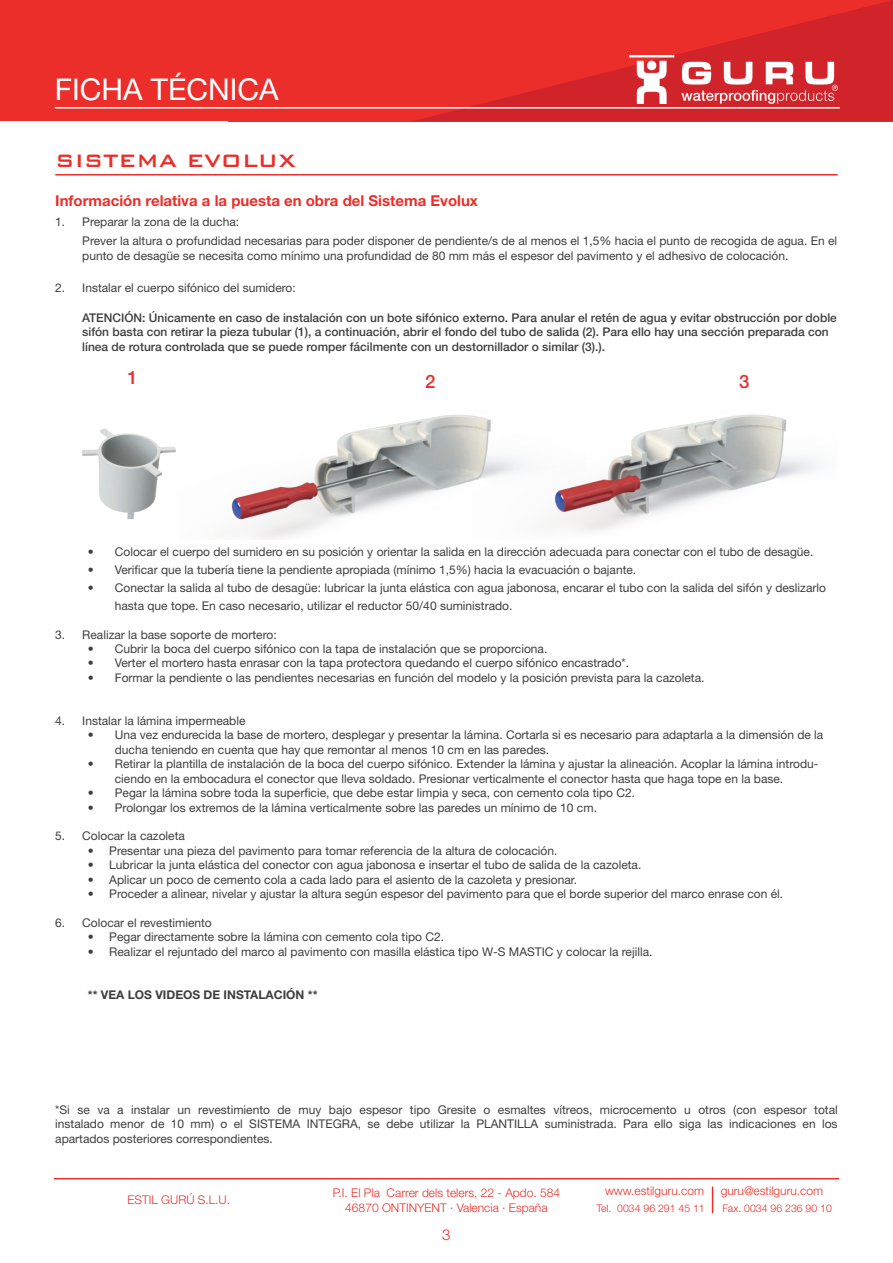
<style>
.page{position:relative;width:893px;height:1263px;background:#fff}
.page>*{position:absolute;margin:0;border:0;box-sizing:border-box;transform-origin:0 0}
.t1{font:30px "Helvetica Neue LT Std";color:#fff}
.t2{font:500 24px "Bank Gothic BT";color:#eb2e29}
.t3{font:500 18.45px "Helvetica Neue LT Std";color:#eb2e29}
.t4{font:700 15px "Helvetica Neue LT Std";color:#eb2e29}
.t5{font:300 15px "Helvetica Neue LT Std";color:#eb2e29}
.t6{font:12px/14.4px "Helvetica Neue LT Std";color:#3e3e3f}
.t7{font:500 12px/14.4px "Helvetica Neue LT Std";color:#3e3e3f}
.t8{font:300 12px/15px "Helvetica Neue LT Std";color:#eb2e29;text-align:center}
.t9{font:700 12px "Helvetica Neue LT Std";color:#3e3e3f}
.t10{font:300 10.5px "Helvetica Neue LT Std";color:#eb2e29}
.s1{font-weight:500}
</style>
<div class="page">
<div style="left:0;top:0;width:893px;height:121px;background:#eb2e29"></div>
<svg style="left:415px;top:0;width:478px;height:121px"></svg>
<hr style="left:54px;top:1178px;width:785px;height:1px;background:#eb2e29">
<svg style="left:712px;top:1186px;width:1px;height:27px"></svg>
<img style="left:630px;top:55px;width:208px;height:49px">
<hr style="left:55px;top:174px;width:783px;height:2px;background:#eb2e29">
<img style="left:82px;top:428px;width:94px;height:91px">
<img style="left:585px;top:414px;width:233px;height:118px">
<img style="left:231px;top:414px;width:354px;height:125px">
<hr style="left:55px;top:107px;width:785px;height:2px;background:#fff">
<h1 class="t1" style="left:55px;top:72px;width:225px">FICHA TÉCNICA</h1>
<h2 class="t2" style="left:55px;top:148px;width:242px">SISTEMA EVOLUX</h2>
<p class="t4" style="left:55px;top:192px;width:424px">Información relativa a la puesta en obra del Sistema Evolux</p>
<p class="t6" style="left:82px;top:212px;width:756px;line-height:19.5px;text-indent:-27px">1. Preparar la zona de la ducha:<br>Prever la altura o profundidad necesarias para poder disponer de pendiente/s de al menos el 1,5% hacia el punto de recogida de agua. En el</p>
<p class="t6" style="left:82px;top:249px;width:708px">punto de desagüe se necesita como mínimo una profundidad de 80 mm más el espesor del pavimento y el adhesivo de colocación.</p>
<p class="t6" style="left:55px;top:280px;width:242px">2. Instalar el cuerpo sifónico del sumidero:</p>
<p class="t7" style="left:82px;top:310px;width:756px">ATENCIÓN: Únicamente en caso de instalación con un bote sifónico externo. Para anular el retén de agua y evitar obstrucción por doble sifón basta con retirar la pieza tubular (1), a continuación, abrir el fondo del tubo de salida (2). Para ello hay una sección preparada con línea de rotura controlada que se puede romper fácilmente con un destornillador o similar (3).).</p>
<h3 class="t3" style="left:128px;top:367px;width:12px">1</h3>
<h3 class="t3" style="left:425px;top:370px;width:12px">2</h3>
<h3 class="t3" style="left:739px;top:370px;width:12px">3</h3>
<p class="t6" style="left:88px;top:544px;width:727px">• Colocar el cuerpo del sumidero en su posición y orientar la salida en la dirección adecuada para conectar con el tubo de desagüe.</p>
<p class="t6" style="left:88px;top:562px;width:550px">• Verificar que la tubería tiene la pendiente apropiada (mínimo 1,5%) hacia la evacuación o bajante.</p>
<p class="t6" style="left:115px;top:578px;width:713px;line-height:18px;text-indent:-27px">• Conectar la salida al tubo de desagüe: lubricar la junta elástica con agua jabonosa, encarar el tubo con la salida del sifón y deslizarlo hasta que tope. En caso necesario, utilizar el reductor 50/40 suministrado.</p>
<p class="t6" style="left:55px;top:627px;width:223px">3. Realizar la base soporte de mortero:</p>
<p class="t6" style="left:88px;top:641px;width:461px">• Cubrir la boca del cuerpo sifónico con la tapa de instalación que se proporciona.</p>
<p class="t6" style="left:88px;top:656px;width:543px">• Verter el mortero hasta enrasar con la tapa protectora quedando el cuerpo sifónico encastrado*.</p>
<p class="t6" style="left:88px;top:670px;width:618px">• Formar la pendiente o las pendientes necesarias en función del modelo y la posición prevista para la cazoleta.</p>
<p class="t6" style="left:55px;top:713px;width:192px">4. Instalar la lámina impermeable</p>
<p class="t6" style="left:115px;top:728px;width:710px;text-indent:-27px">• Una vez endurecida la base de mortero, desplegar y presentar la lámina. Cortarla si es necesario para adaptarla a la dimensión de la ducha teniendo en cuenta que hay que remontar al menos 10 cm en las paredes.</p>
<p class="t6" style="left:115px;top:757px;width:705px;text-indent:-27px">• Retirar la plantilla de instalación de la boca del cuerpo sifónico. Extender la lámina y ajustar la alineación. Acoplar la lámina introdu&shy;ciendo en la embocadura el conector que lleva soldado. Presionar verticalmente el conector hasta que haga tope en la base.</p>
<p class="t6" style="left:88px;top:785px;width:549px">• Pegar la lámina sobre toda la superficie, que debe estar limpia y seca, con cemento cola tipo C2.</p>
<p class="t6" style="left:88px;top:800px;width:511px">• Prolongar los extremos de la lámina verticalmente sobre las paredes un mínimo de 10 cm.</p>
<p class="t6" style="left:55px;top:829px;width:131px">5. Colocar la cazoleta</p>
<p class="t6" style="left:88px;top:843px;width:471px"><span class="s1">•</span> Presentar una pieza del pavimento para tomar referencia de la altura de colocación.</p>
<p class="t6" style="left:88px;top:857px;width:555px">• Lubricar la junta elástica del conector con agua jabonosa e insertar el tubo de salida de la cazoleta.</p>
<p class="t6" style="left:88px;top:872px;width:491px">• Aplicar un poco de cemento cola a cada lado para el asiento de la cazoleta y presionar.</p>
<p class="t6" style="left:88px;top:886px;width:697px">• Proceder a alinear, nivelar y ajustar la altura según espesor del pavimento para que el borde superior del marco enrase con él.</p>
<p class="t6" style="left:55px;top:915px;width:158px">6. Colocar el revestimiento</p>
<p class="t6" style="left:88px;top:929px;width:358px">• Pegar directamente sobre la lámina con cemento cola tipo C2.</p>
<p class="t6" style="left:88px;top:944px;width:566px">• Realizar el rejuntado del marco al pavimento con masilla elástica tipo W-S MASTIC y colocar la rejilla.</p>
<p class="t9" style="left:88px;top:987px;width:231px">** VEA LOS VIDEOS DE INSTALACIÓN **</p>
<p class="t6" style="left:55px;top:1102px;width:784px;text-align:justify">*Si se va a instalar un revestimiento de muy bajo espesor tipo Gresite o esmaltes vítreos, microcemento u otros (con espesor total instalado menor de 10 mm) o el SISTEMA INTEGRA, se debe utilizar la PLANTILLA suministrada. Para ello siga las indicaciones en los apartados posteriores correspondientes.</p>
<p class="t8" style="left:127px;top:1192px;width:104px">ESTIL GURÚ S.L.U.</p>
<p class="t8" style="left:333px;top:1185px;width:229px">P.I. El Pla Carrer dels telers, 22 - Apdo. 584<br>46870 ONTINYENT · Valencia · España</p>
<p class="t8" style="left:605px;top:1183px;width:100px">www.estilguru.com</p>
<p class="t8" style="left:721px;top:1183px;width:104px">guru@estilguru.com</p>
<p class="t10" style="left:596px;top:1201px;width:110px">Tel. 0034 96 291 45 11</p>
<p class="t10" style="left:722px;top:1201px;width:111px">Fax. 0034 96 236 90 10</p>
<p class="t5" style="left:442px;top:1225px;width:10px">3</p>
</div>
